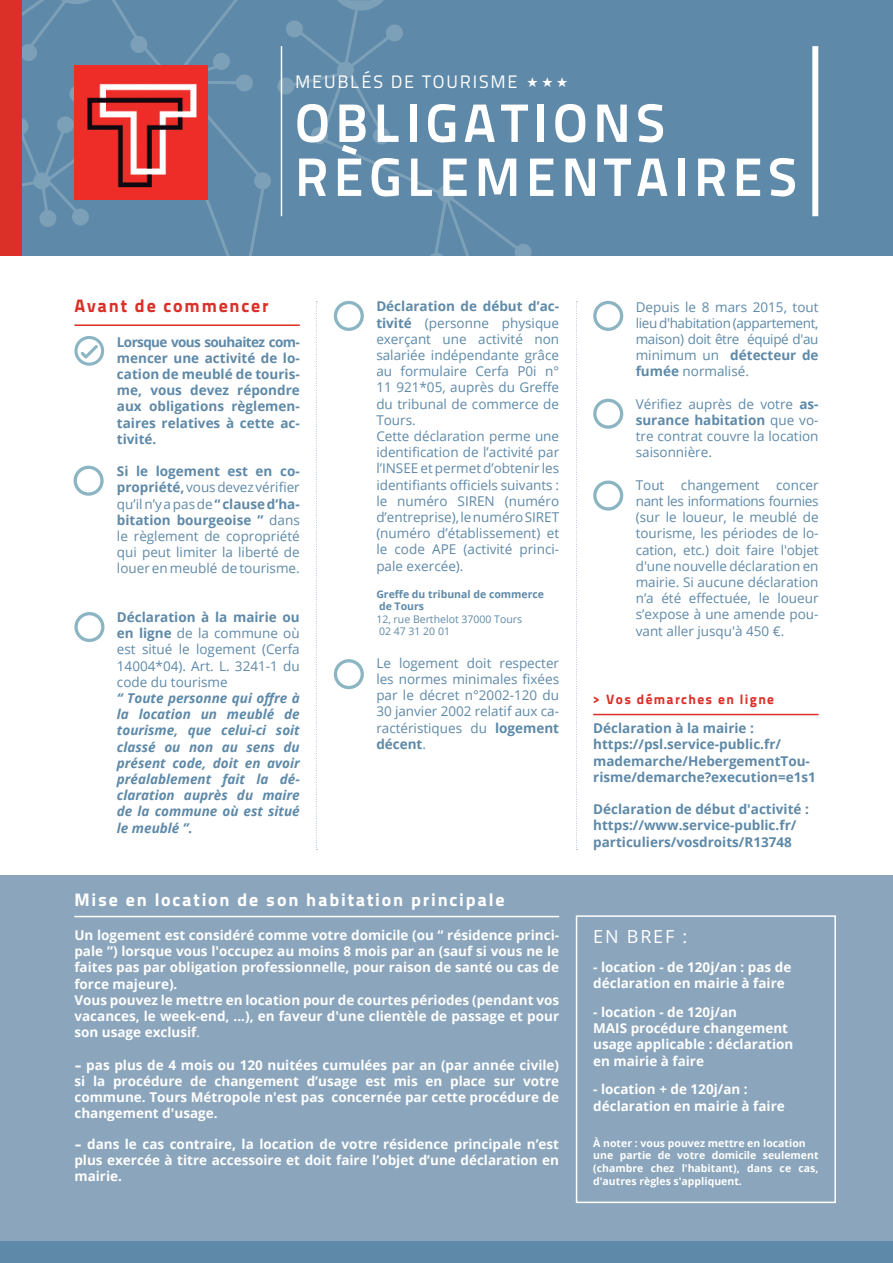
<style>
.page{position:relative;width:893px;height:1263px;background:#fff}
.page>*{position:absolute;margin:0;border:0;box-sizing:border-box;transform-origin:0 0}
.t1{font:700 54px/54px "Titillium Text 22 L";letter-spacing:.1em;color:#fff}
.t2{font:800 18px "Titillium Text 22 L";letter-spacing:.1em;color:#fff}
.t3{font:18px "Titillium Text 22 L";letter-spacing:.1em;color:#fff}
.t4{font:800 18px "Titillium Text 22 L";letter-spacing:.1em;color:#da3028}
.t5{font:18px "Open Sans";letter-spacing:.1em;color:#fff}
.t6{font:13.5px/16.2px "Open Sans";color:#5e89a8;text-align:justify}
.t7{font:700 13.5px/16.2px "Open Sans";color:#fff}
.t8{font:700 13.5px/16.2px "Open Sans";color:#5e89a8}
.t9{font:italic 700 13.5px/16.2px "Open Sans";color:#5e89a8;text-align:justify}
.t10{font:800 13.5px "Titillium Text 22 L";letter-spacing:.1em;color:#da3028}
.t11{font:700 10.5px/12.6px "Open Sans";color:#fff}
.t12{font:10.5px/12.6px "Open Sans";color:#5e89a8}
.t13{font:700 10.5px/12.6px "Open Sans";color:#5e89a8}
.s1{font-weight:700}
.s2{font-weight:400}
.s3{font-family:"Arca Majora 3";font-weight:800;font-size:12px}
</style>
<div class="page">
<div style="left:0;top:876px;width:893px;height:387px;background:#8aa5bc"></div>
<div style="left:0;top:0;width:893px;height:255px;background:#5e89a8"></div>
<svg style="left:0;top:0;width:532px;height:496px"></svg>
<div style="left:0;top:0;width:21px;height:255px;background:#da3028"></div>
<svg style="left:316px;top:301px;width:1px;height:549px"></svg>
<svg style="left:576px;top:301px;width:1px;height:549px"></svg>
<hr style="left:74px;top:324px;width:226px;height:2px;background:#da3028">
<hr style="left:281px;top:46px;width:1px;height:170px;background:#fff">
<div style="left:812px;top:46px;width:6px;height:170px;background:#fff"></div>
<div style="left:74px;top:466px;width:30px;height:30px;border:3px solid #8bb5c2;border-radius:50%"></div>
<div style="left:74px;top:612px;width:30px;height:30px;border:3px solid #8bb5c2;border-radius:50%"></div>
<svg style="left:74px;top:336px;width:30px;height:30px"></svg>
<div style="left:593px;top:301px;width:30px;height:30px;border:3px solid #8bb5c2;border-radius:50%"></div>
<div style="left:593px;top:399px;width:30px;height:30px;border:3px solid #8bb5c2;border-radius:50%"></div>
<div style="left:593px;top:480px;width:30px;height:31px;border:3px solid #8bb5c2;border-radius:50%"></div>
<div style="left:334px;top:301px;width:30px;height:30px;border:3px solid #8bb5c2;border-radius:50%"></div>
<div style="left:334px;top:659px;width:30px;height:30px;border:3px solid #8bb5c2;border-radius:50%"></div>
<hr style="left:74px;top:916px;width:485px;height:1px;background:#fff">
<img style="left:74px;top:66px;width:134px;height:133px">
<hr style="left:593px;top:714px;width:226px;height:1px;background:#da3028">
<div style="left:576px;top:915px;width:260px;height:288px;border:2px solid #fff"></div>
<div style="left:0;top:1242px;width:893px;height:21px;background:#5e89a8"></div>
<svg style="left:527px;top:77px;width:5px;height:10px"></svg>
<h2 class="t3" style="left:295px;top:68px;width:224px">MEUBLÉS DE TOURISME</h2>
<h1 class="t1" style="left:295px;top:93px;width:503px">OBLIGATIONS<br>RÈGLEMENTAIRES</h1>
<h2 class="t4" style="left:74px;top:292px;width:196px">Avant de commencer</h2>
<p class="t8" style="left:117px;top:333px;width:184px;text-align:justify">Lorsque vous souhaitez com&shy;mencer une activité de lo&shy;cation de meublé de touris&shy;me, vous devez répondre aux obligations règlemen&shy;taires relatives à cette ac&shy;tivité.</p>
<p class="t6" style="left:117px;top:463px;width:184px"><span class="s1">Si le logement est en co&shy;propriété,</span> vous devez vérifier qu’il n’y a pas de <span class="s1">“ clause d’ha&shy;bitation bourgeoise ”</span> dans le règlement de copropriété qui peut limiter la liberté de louer en meublé de tourisme.</p>
<p class="t6" style="left:117px;top:609px;width:184px"><span class="s1">Déclaration à la mairie ou en ligne</span> de la commune où est situé le logement (Cerfa 14004*04). Art. L. 3241-1 du code du tourisme</p>
<p class="t9" style="left:117px;top:690px;width:184px">“ Toute personne qui offre à la location un meublé de tourisme, que celui-ci soit classé ou non au sens du présent code, doit en avoir préalablement fait la dé&shy;claration auprès du maire de la commune où est situé le meublé ”.</p>
<p class="t6" style="left:376px;top:298px;width:184px;text-align:left"><span class="s1">Déclaration de début d’ac&shy;tivité</span> (personne physique exerçant une activité non salariée indépendante grâce au formulaire Cerfa P0i n°<br>11 921*05, auprès du Greffe du tribunal de commerce de<br>Tours.<br>Cette déclaration perme une identification de l’activité par l’INSEE et permet d’obtenir les identifiants officiels suivants : le numéro SIREN (numéro d’entreprise), le numéro SIRET (numéro d’établissement) et le code APE (activité princi&shy;pale exercée).</p>
<p class="t13" style="left:376px;top:587px;width:169px">Greffe du tribunal de commerce de Tours</p>
<p class="t12" style="left:376px;top:612px;width:147px">12, rue Berthelot 37000 Tours<br>02 47 31 20 01</p>
<p class="t6" style="left:376px;top:654px;width:184px">Le logement doit respecter les normes minimales fixées par le décret n°2002-120 du 30 janvier 2002 relatif aux ca&shy;ractéristiques du <span class="s1">logement décent</span>.</p>
<h2 class="t2" style="left:74px;top:885px;width:432px">Mise en location de son habitation principale</h2>
<p class="t7" style="left:74px;top:927px;width:486px">Un logement est considéré comme votre domicile (ou “ résidence princi&shy;pale ”) lorsque vous l'occupez au moins 8 mois par an (sauf si vous ne le faites pas par obligation professionnelle, pour raison de santé ou cas de force majeure).<br>Vous pouvez le mettre en location pour de courtes périodes (pendant vos vacances, le week-end, ...), en faveur d'une clientèle de passage et pour son usage exclusif<span class="s2">.</span></p>
<p class="t7" style="left:74px;top:1056px;width:486px;text-align:justify"><span class="s3">-</span> pas plus de 4 mois ou 120 nuitées cumulées par an (par année civile) si la procédure de changement d’usage est mis en place sur votre commune. Tours Métropole n'est pas concernée par cette procédure de changement d'usage.</p>
<p class="t7" style="left:74px;top:1135px;width:486px;text-align:justify"><span class="s3">-</span> dans le cas contraire, la location de votre résidence principale n’est plus exercée à titre accessoire et doit faire l’objet d’une déclaration en mairie.</p>
<p class="t6" style="left:636px;top:298px;width:184px">Depuis le 8 mars 2015, tout lieu d'habitation (appartement, maison) doit être équipé d'au minimum un <span class="s1">détecteur de fumée</span> normalisé.</p>
<p class="t6" style="left:636px;top:395px;width:184px">Vérifiez auprès de votre <span class="s1">as&shy;surance habitation</span> que vo&shy;tre contrat couvre la location saisonnière.</p>
<p class="t6" style="left:636px;top:476px;width:184px">Tout changement concer nant les informations fournies (sur le loueur, le meublé de tourisme, les périodes de lo&shy;cation, etc.) doit faire l'objet d'une nouvelle déclaration en mairie. Si aucune déclaration n’a été effectuée, le loueur s’expose à une amende pou&shy;vant aller jusqu'à 450 €.</p>
<p class="t10" style="left:593px;top:689px;width:182px">&gt; Vos démarches en ligne</p>
<p class="t8" style="left:593px;top:720px;width:224px">Déclaration à la mairie : https://psl.service-public.fr/ mademarche/HebergementTou&shy;risme/demarche?execution=e1s1</p>
<p class="t8" style="left:593px;top:801px;width:217px">Déclaration de début d'activité : https://www.service-public.fr/ particuliers/vosdroits/R13748</p>
<h2 class="t5" style="left:593px;top:924px;width:96px">EN BREF :</h2>
<p class="t7" style="left:593px;top:959px;width:200px">- location - de 120j/an : pas de déclaration en mairie à faire</p>
<p class="t7" style="left:593px;top:1004px;width:202px">- location - de 120j/an<br>MAIS procédure changement usage applicable : déclaration en mairie à faire</p>
<p class="t7" style="left:593px;top:1081px;width:193px">- location + de 120j/an : déclaration en mairie à faire</p>
<p class="t11" style="left:593px;top:1136px;width:227px">À noter : vous pouvez mettre en location une partie de votre domicile seulement (chambre chez l'habitant), dans ce cas, d'autres règles s'appliquent.</p>
</div>
